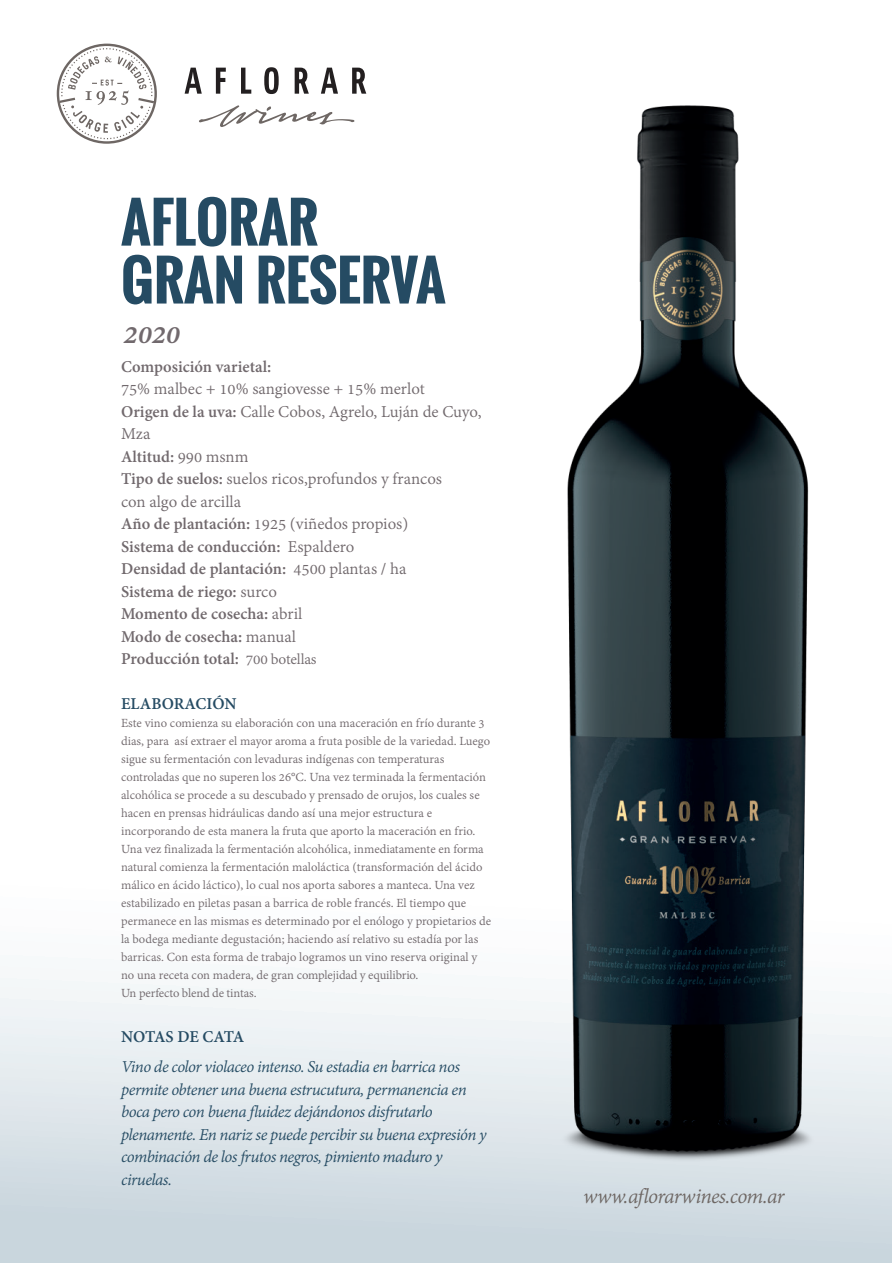
<style>
.page{position:relative;width:892px;height:1263px;background:#fff}
.page>*{position:absolute;margin:0;border:0;box-sizing:border-box;transform-origin:0 0}
.t1{font:700 54.45px/57.9px "Oswald";color:#254b63}
.t2{font:italic 700 31.2px "Adobe Devanagari";color:#71696d}
.t3{font:italic 22.8px "Adobe Devanagari";letter-spacing:-.035em;color:#6e6764}
.t4{font:18px/22.5px "Adobe Devanagari";color:#71696d}
.t5{font:italic 18px/22.5px "Adobe Devanagari";letter-spacing:-.03em;color:#254b63}
.t6{font:700 18px "Adobe Devanagari";letter-spacing:-.01em;color:#254b63}
.t7{font:700 18px "Adobe Devanagari";color:#71696d}
.t8{font:13.5px/18px "Adobe Devanagari";color:#71696d}
.s1{font-weight:700}
.s2{font-size:16.5px}
</style>
<div class="page">
<svg style="left:0;top:978px;width:892px;height:285px"></svg>
<svg style="left:185px;top:68px;width:17px;height:26px"></svg>
<svg style="left:216px;top:68px;width:10px;height:26px"></svg>
<svg style="left:241px;top:68px;width:10px;height:26px"></svg>
<svg style="left:264px;top:67px;width:15px;height:27px"></svg>
<svg style="left:294px;top:68px;width:15px;height:26px"></svg>
<svg style="left:321px;top:68px;width:17px;height:26px"></svg>
<svg style="left:352px;top:68px;width:14px;height:26px"></svg>
<svg style="left:199px;top:105px;width:155px;height:22px"></svg>
<svg style="left:56px;top:43px;width:101px;height:101px"></svg>
<img style="left:534px;top:105px;width:313px;height:1066px">
<h1 class="t1" style="left:121px;top:194px;width:326px">AFLORAR<br>GRAN RESERVA</h1>
<h2 class="t2" style="left:124px;top:316px;width:58px">2020</h2>
<h3 class="t7" style="left:121px;top:356px;width:152px">Composición varietal:</h3>
<p class="t4" style="left:121px;top:379px;width:362px">75% malbec + 10% sangiovesse + 15% merlot<br><span class="s1">Origen de la uva:</span> Calle Cobos, Agrelo, Luján de Cuyo,<br>Mza<br><span class="s1">Altitud:</span> 990 msnm<br><span class="s1">Tipo de suelos:</span> suelos ricos,profundos y francos<br>con algo de arcilla<br><span class="s1">Año de plantación:</span> 1925 (viñedos propios)<br><span class="s1">Sistema de conducción:</span> Espaldero<br><span class="s1">Densidad de plantación:</span> 4500 plantas / ha<br><span class="s1">Sistema de riego:</span> surco<br><span class="s1">Momento de cosecha:</span> abril<br><span class="s1">Modo de cosecha:</span> manual<br><span class="s1">Producción total:</span> <span class="s2">700 botellas</span></p>
<h3 class="t6" style="left:121px;top:694px;width:117px">ELABORACIÓN</h3>
<p class="t8" style="left:121px;top:715px;width:371px">Este vino comienza su elaboración con una maceración en frío durante 3 dias, para así extraer el mayor aroma a fruta posible de la variedad. Luego sigue su fermentación con levaduras indígenas con temperaturas controladas que no superen los 26°C. Una vez terminada la fermentación alcohólica se procede a su descubado y prensado de orujos, los cuales se hacen en prensas hidráulicas dando así una mejor estructura e incorporando de esta manera la fruta que aporto la maceración en frio.<br>Una vez finalizada la fermentación alcohólica, inmediatamente en forma natural comienza la fermentación maloláctica (transformación del ácido málico en ácido láctico), lo cual nos aporta sabores a manteca. Una vez estabilizado en piletas pasan a barrica de roble francés. El tiempo que permanece en las mismas es determinado por el enólogo y propietarios de la bodega mediante degustación; haciendo así relativo su estadía por las barricas. Con esta forma de trabajo logramos un vino reserva original y no una receta con madera, de gran complejidad y equilibrio.<br>Un perfecto blend de tintas.</p>
<h3 class="t6" style="left:121px;top:1027px;width:125px">NOTAS DE CATA</h3>
<p class="t5" style="left:121px;top:1057px;width:367px">Vino de color violaceo intenso. Su estadia en barrica nos permite obtener una buena estrucutura, permanencia en boca pero con buena fluidez dejándonos disfrutarlo plenamente. En nariz se puede percibir su buena expresión y combinación de los frutos negros, pimiento maduro y ciruelas.</p>
<h3 class="t3" style="left:583px;top:1184px;width:203px">www.aflorarwines.com.ar</h3>
</div>
